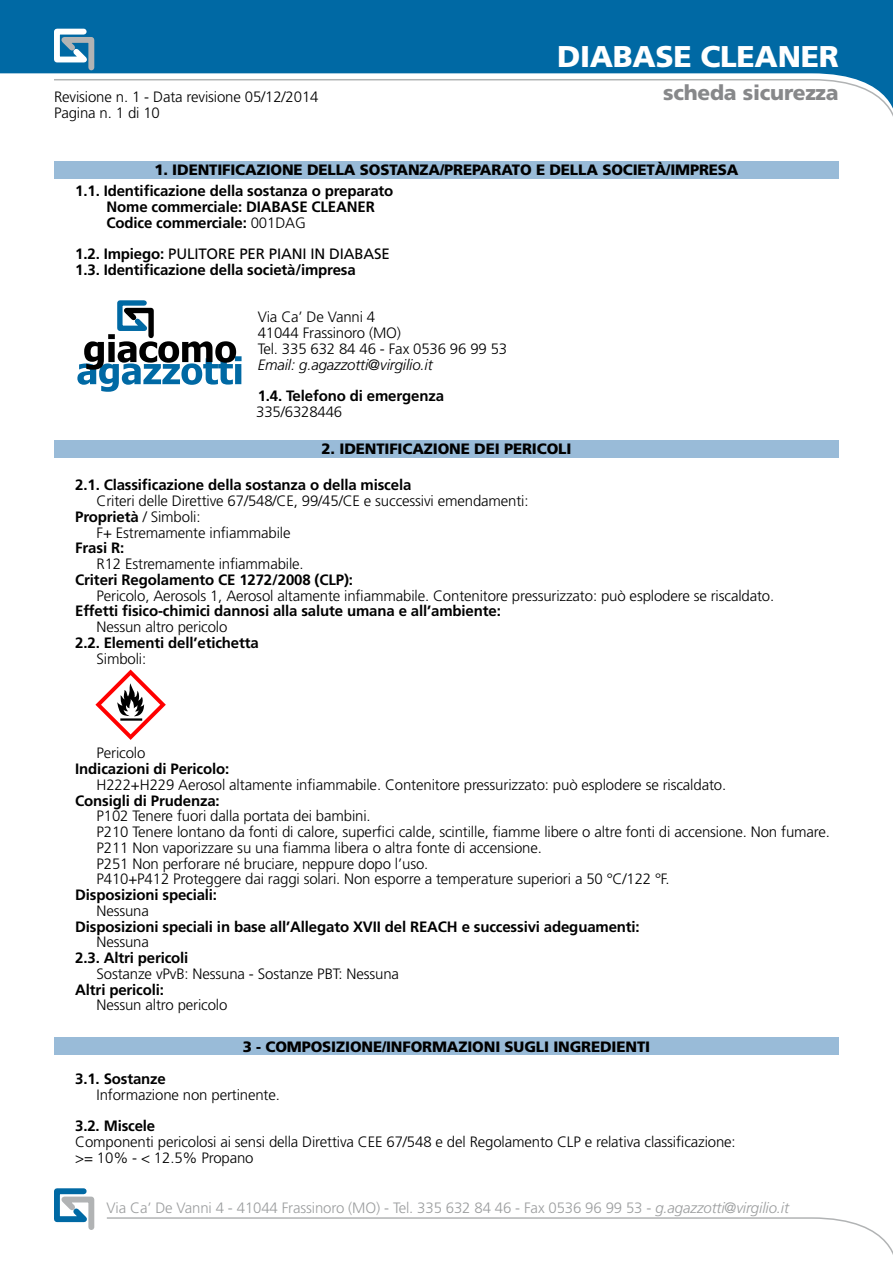
<style>
.page{position:relative;width:893px;height:1263px;background:#fff}
.page>*{position:absolute;margin:0;border:0;box-sizing:border-box;transform-origin:0 0}
.t1{font:900 30px "Frutiger";letter-spacing:-.01em;color:#fff}
.t2{font:900 21px "Frutiger";letter-spacing:-.01em;color:#87888a}
.t3{font:300 15px/15.8px "Frutiger";letter-spacing:-.01em;color:#000}
.t4{font:700 15px/15.8px "Frutiger";letter-spacing:-.01em;color:#000}
.t5{font:900 15px "Frutiger";letter-spacing:-.01em;color:#000}
.t6{font:300 15px "Frutiger";letter-spacing:-.01em;color:#9c9e9f}
.t7{font:italic 300 15px "Frutiger";letter-spacing:-.01em;color:#000}
.s1{font-weight:300}
.s2{font-weight:400}
.s3{font-style:italic}
</style>
<div class="page">
<div style="left:54px;top:440px;width:785px;height:17px;background:#99bbd8"></div>
<div style="left:54px;top:1037px;width:785px;height:17px;background:#99bbd8"></div>
<div style="left:54px;top:162px;width:785px;height:17px;background:#99bbd8"></div>
<div style="left:0;top:0;width:893px;height:78px;background:#0069a4"></div>
<svg style="left:54px;top:78px;width:839px;height:84px"></svg>
<svg style="left:107px;top:1217px;width:786px;height:38px"></svg>
<svg style="left:50px;top:26px;width:48px;height:47px"></svg>
<svg style="left:54px;top:1188px;width:41px;height:42px"></svg>
<svg style="left:77px;top:300px;width:165px;height:92px"></svg>
<svg style="left:95px;top:669px;width:71px;height:71px"></svg>
<p class="t3" style="left:54px;top:89px;width:266px">Revisione n. 1 - Data revisione 05/12/2014<br>Pagina n. 1 di 10</p>
<h1 class="t1" style="left:557px;top:38px;width:283px">DIABASE CLEANER</h1>
<h2 class="t2" style="left:663px;top:79px;width:177px">scheda sicurezza</h2>
<p class="t5" style="left:154px;top:161px;width:586px">1. IDENTIFICAZIONE DELLA SOSTANZA/PREPARATO E DELLA SOCIETÀ/IMPRESA</p>
<p class="t4" style="left:107px;top:183px;width:288px;text-indent:-31px">1.1. Identificazione della sostanza o preparato<br>Nome commerciale: DIABASE CLEANER<br>Codice commerciale: <span class="s1">001DAG</span></p>
<p class="t4" style="left:75px;top:246px;width:316px">1.2. Impiego: <span class="s2">PULITORE PER PIANI IN DIABASE<br></span>1.3. Identificazione della società/impresa</p>
<p class="t3" style="left:258px;top:309px;width:251px">Via Ca’ De Vanni 4<br>41044 Frassinoro (MO)<br>Tel. 335 632 84 46 - Fax 0536 96 99 53</p>
<p class="t7" style="left:258px;top:356px;width:177px">Email: g.agazzotti@virgilio.it</p>
<p class="t4" style="left:258px;top:388px;width:188px">1.4. Telefono di emergenza</p>
<p class="t3" style="left:256px;top:404px;width:88px">335/6328446</p>
<p class="t5" style="left:322px;top:439px;width:251px">2. IDENTIFICAZIONE DEI PERICOLI</p>
<p class="t4" style="left:75px;top:477px;width:338px">2.1. Classificazione della sostanza o della miscela</p>
<p class="t3" style="left:97px;top:493px;width:434px">Criteri delle Direttive 67/548/CE, 99/45/CE e successivi emendamenti:</p>
<p class="t4" style="left:75px;top:509px;width:127px">Proprietà <span class="s1">/ Simboli:</span></p>
<p class="t3" style="left:97px;top:525px;width:195px">F+ Estremamente infiammabile</p>
<p class="t4" style="left:75px;top:540px;width:50px">Frasi R:</p>
<p class="t3" style="left:97px;top:556px;width:209px">R12 Estremamente infiammabile.</p>
<p class="t4" style="left:75px;top:572px;width:279px">Criteri Regolamento CE 1272/2008 (CLP):</p>
<p class="t3" style="left:97px;top:588px;width:679px">Pericolo, Aerosols 1, Aerosol altamente infiammabile. Contenitore pressurizzato: può esplodere se riscaldato.</p>
<p class="t4" style="left:75px;top:603px;width:427px">Effetti fisico-chimici dannosi alla salute umana e all’ambiente:</p>
<p class="t3" style="left:97px;top:619px;width:132px">Nessun altro pericolo</p>
<p class="t4" style="left:75px;top:635px;width:185px">2.2. Elementi dell’etichetta</p>
<p class="t3" style="left:97px;top:651px;width:51px">Simboli:</p>
<p class="t3" style="left:97px;top:745px;width:50px">Pericolo</p>
<p class="t4" style="left:75px;top:761px;width:156px">Indicazioni di Pericolo:</p>
<p class="t3" style="left:97px;top:777px;width:631px">H222+H229 Aerosol altamente infiammabile. Contenitore pressurizzato: può esplodere se riscaldato.</p>
<p class="t4" style="left:75px;top:792px;width:146px">Consigli di Prudenza:</p>
<p class="t3" style="left:97px;top:808px;width:735px">P102 Tenere fuori dalla portata dei bambini.<br>P210 Tenere lontano da fonti di calore, superfici calde, scintille, fiamme libere o altre fonti di accensione. Non fumare.<br>P211 Non vaporizzare su una fiamma libera o altra fonte di accensione.<br>P251 Non perforare né bruciare, neppure dopo l’uso.<br>P410+P412 Proteggere dai raggi solari. Non esporre a temperature superiori a 50 °C/122 °F.</p>
<p class="t4" style="left:75px;top:887px;width:143px">Disposizioni speciali:</p>
<p class="t3" style="left:97px;top:903px;width:54px">Nessuna</p>
<p class="t4" style="left:75px;top:918px;width:566px">Disposizioni speciali in base all’Allegato XVII del REACH e successivi adeguamenti:</p>
<p class="t3" style="left:97px;top:934px;width:54px">Nessuna</p>
<p class="t4" style="left:75px;top:950px;width:115px">2.3. Altri pericoli</p>
<p class="t3" style="left:97px;top:966px;width:304px">Sostanze vPvB: Nessuna - Sostanze PBT: Nessuna</p>
<p class="t4" style="left:75px;top:981px;width:90px">Altri pericoli:</p>
<p class="t3" style="left:97px;top:997px;width:132px">Nessun altro pericolo</p>
<p class="t5" style="left:243px;top:1038px;width:409px">3 - COMPOSIZIONE/INFORMAZIONI SUGLI INGREDIENTI</p>
<p class="t4" style="left:75px;top:1070px;width:92px">3.1. Sostanze</p>
<p class="t3" style="left:97px;top:1086px;width:185px">Informazione non pertinente.</p>
<p class="t4" style="left:75px;top:1118px;width:82px">3.2. Miscele</p>
<p class="t3" style="left:75px;top:1134px;width:662px">Componenti pericolosi ai sensi della Direttiva CEE 67/548 e del Regolamento CLP e relativa classificazione: &gt;= 10% - &lt; 12.5% Propano</p>
<p class="t6" style="left:107px;top:1200px;width:684px">Via Ca’ De Vanni 4 - 41044 Frassinoro (MO) - Tel. 335 632 84 46 - Fax 0536 96 99 53 - <span class="s3">g.agazzotti@virgilio.it</span></p>
</div>
